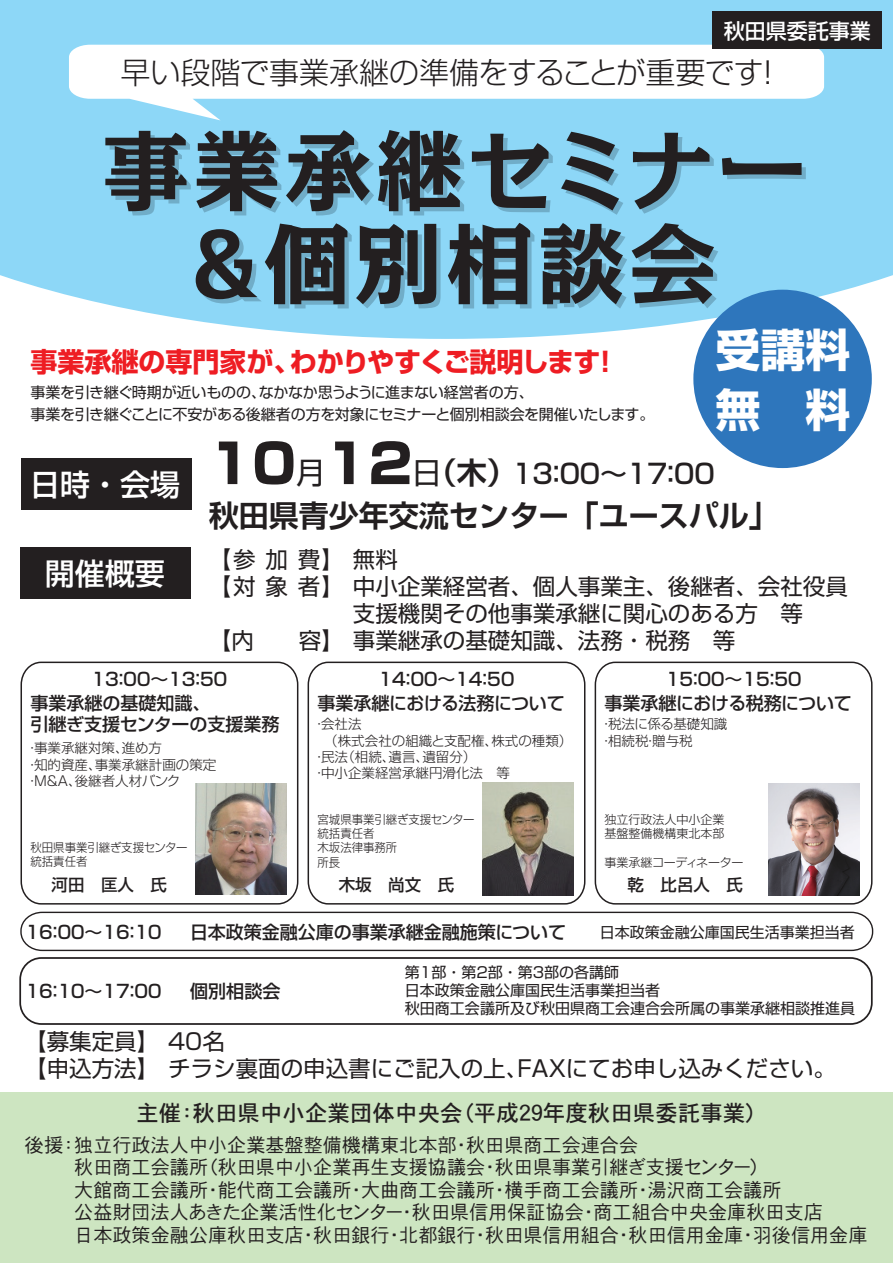
<style>
.page{position:relative;width:893px;height:1263px;background:#fff}
.page>*{position:absolute;margin:0;border:0;box-sizing:border-box;transform-origin:0 0}
.t1{font:700 87px/93px "Kakumin Pro";letter-spacing:.05em;color:#231f20;text-align:center}
.t2{font:800 54px "Shin Go Pro";color:#231f20}
.t3{font:700 45px/60px "Shin Go Pro";color:#fff}
.t4{font:300 30px "Shin Go Pro";letter-spacing:-.02em;color:#231f20}
.t5{font:700 30px "Shin Go Pro De";color:#231f20}
.t6{font:500 30px "Shin Go Pro";color:#fff}
.t7{font:30px "Shin Go Pro";color:#231f20}
.t8{font:700 27px "Shin Go Pro";letter-spacing:-.06em;color:#ee1d23}
.t9{font:500 27px "Shin Go Pro";letter-spacing:-.25em;color:#231f20}
.t10{font:700 27px "Shin Go Pro";color:#ee1d23}
.t11{font:22.5px/27px "Shin Go Pro";color:#231f20}
.t12{font:22.5px "DFHS Gothic Std W5";color:#231f20}
.t13{font:500 21px "Shin Go Pro";color:#fff}
.t14{font:19.5px "DFHS Gothic Std W3";color:#231f20}
.t15{font:500 18px/23.2px "Shin Go Pro";color:#231f20}
.t16{font:500 18px/23.2px "Shin Go Pro";letter-spacing:-.03em;color:#231f20}
.t17{font:500 16.5px "Shin Go Pro";color:#231f20}
.t18{font:15px/18px "Shin Go Pro";color:#231f20}
.t19{font:15px/22.5px "Shin Go Pro";letter-spacing:-.03em;color:#231f20}
.t20{font:15px "Shin Go Pro";letter-spacing:-.02em;color:#231f20}
.t21{font:300 13.5px/16.2px "Shin Go Pro";color:#231f20}
.t22{font:300 13.5px "Shin Go Pro";letter-spacing:-.02em;color:#231f20}
.t23{font:300 12px/14.4px "Shin Go Pro";color:#231f20;scale:.95 1}
.t24{font:300 12px/14.4px "Shin Go Pro";color:#231f20}
.t25{font:300 12px "Shin Go Pro";letter-spacing:-.03em;color:#231f20}
.s1{font-family:"Shin Go Pro";font-weight:400}
</style>
<div class="page">
<div style="left:0;top:0;width:893px;height:339px;background:#8dd7f7"></div>
<div style="left:0;top:1093px;width:893px;height:170px;background:#cde5c1"></div>
<svg style="left:69px;top:45px;width:755px;height:75px"></svg>
<div style="left:20px;top:547px;width:170px;height:51px;background:#231f20"></div>
<div style="left:693px;top:290px;width:179px;height:178px;background:#2e76bc;border-radius:50%"></div>
<div style="left:21px;top:459px;width:170px;height:51px;background:#231f20"></div>
<svg style="left:20px;top:661px;width:279px;height:244px"></svg>
<svg style="left:594px;top:661px;width:279px;height:244px"></svg>
<svg style="left:307px;top:661px;width:279px;height:244px"></svg>
<svg style="left:20px;top:911px;width:854px;height:41px"></svg>
<div style="left:19px;top:957px;width:854px;height:68px;border:2px solid #231f20;border-radius:21px"></div>
<div style="left:712px;top:12px;width:169px;height:37px;background:#231f20"></div>
<img style="left:196px;top:783px;width:90px;height:112px">
<img style="left:483px;top:783px;width:91px;height:112px">
<img style="left:769px;top:783px;width:91px;height:112px">
<p class="t13" style="left:724px;top:14px;width:148px">秋田県委託事業</p>
<h3 class="t4" style="left:120px;top:48px;width:645px">早い段階で事業承継の準備をすることが重要です</h3>
<h3 class="t4" style="left:753px;top:48px;width:31px">!</h3>
<h1 class="t1" style="left:102px;top:114px;width:705px">事業承継セミナー＆個別相談会</h1>
<h3 class="t10" style="left:31px;top:341px;width:272px">事業承継の専門家が、</h3>
<h3 class="t8" style="left:290px;top:341px;width:312px">わかりやすくご説明します</h3>
<h3 class="t10" style="left:592px;top:341px;width:28px">!</h3>
<p class="t20" style="left:259px;top:380px;width:277px">なかなか思うように進まない経営者の方、</p>
<p class="t19" style="left:31px;top:379px;width:625px">事業を引き継ぐ時期が近いものの、<br>事業を引き継ぐことに不安がある後継者の方を対象にセミナーと個別相談会を開催いたします。</p>
<h3 class="t3" style="left:715px;top:316px;width:136px">受講料無　料</h3>
<h3 class="t6" style="left:30px;top:460px;width:151px">日時・会場</h3>
<h3 class="t6" style="left:45px;top:549px;width:121px">開催概要</h3>
<h2 class="t2" style="left:204px;top:421px;width:215px">１０１２</h2>
<h3 class="t5" style="left:412px;top:448px;width:107px">（<span class="s1">日</span>木(</h3>
<h3 class="t7" style="left:296px;top:448px;width:31px">月</h3>
<h3 class="t9" style="left:509px;top:452px;width:211px">１３：００~１７：００</h3>
<h3 class="t5" style="left:209px;top:491px;width:571px">秋田県青少年交流センター「ユースパル「</h3>
<p class="t11" style="left:209px;top:543px;width:640px">【参加費【無料<br>【対象者【中小企業経営者、個人事業主、後継者、会社役員</p>
<p class="t11" style="left:209px;top:624px;width:528px">【内　　容【事業継承の基礎知識、法務・税務　等</p>
<p class="t11" style="left:353px;top:597px;width:451px">支援機関その他事業承継に関心のある方　等</p>
<p class="t15" style="left:31px;top:666px;width:201px;text-indent:61px">1 3：００~ 1 3：5０事業承継の基礎知識、</p>
<p class="t15" style="left:31px;top:711px;width:250px">引継ぎ支援センターの支援業務</p>
<p class="t21" style="left:122px;top:739px;width:42px">進め方</p>
<p class="t21" style="left:34px;top:739px;width:96px">事業承継対策、</p>
<p class="t21" style="left:26px;top:739px;width:15px">・</p>
<p class="t21" style="left:34px;top:755px;width:69px">知的資産、</p>
<p class="t21" style="left:95px;top:755px;width:123px">事業承継計画の策定</p>
<p class="t21" style="left:26px;top:755px;width:15px">・</p>
<p class="t21" style="left:56px;top:771px;width:126px">Ａ後継者人材バンク</p>
<p class="t21" style="left:68px;top:771px;width:15px">、</p>
<p class="t21" style="left:34px;top:771px;width:27px">Ｍ＆</p>
<p class="t21" style="left:26px;top:771px;width:15px">・</p>
<p class="t16" style="left:318px;top:666px;width:249px;text-indent:61px">1 4：００~ 1 4：5０<br>事業承継における法務について</p>
<p class="t21" style="left:321px;top:714px;width:42px">会社法</p>
<p class="t21" style="left:313px;top:714px;width:15px">・</p>
<p class="t21" style="left:422px;top:731px;width:77px;text-indent:-105px">　（株式会社の組織と支配権、遺留分(</p>
<p class="t21" style="left:491px;top:731px;width:82px">株式の種類(</p>
<p class="t21" style="left:341px;top:747px;width:55px">（相続、</p>
<p class="t21" style="left:389px;top:747px;width:42px">遺言、</p>
<p class="t21" style="left:321px;top:747px;width:28px">民法</p>
<p class="t21" style="left:321px;top:747px;width:191px;text-indent:-9px">・<br>中小企業経営承継円滑化法　等</p>
<p class="t21" style="left:313px;top:763px;width:15px">・</p>
<p class="t16" style="left:605px;top:666px;width:249px;text-indent:61px">1 5：００~ 1 5：5０<br>事業承継における税務について</p>
<p class="t22" style="left:608px;top:713px;width:121px">税法に係る基礎知識</p>
<p class="t21" style="left:608px;top:714px;width:86px;text-indent:-9px">・<br>相続税贈与税</p>
<p class="t21" style="left:600px;top:731px;width:15px">・</p>
<p class="t21" style="left:644px;top:731px;width:15px">・</p>
<p class="t23" style="left:31px;top:838px;width:167px">秋田県事業引継ぎ支援センター統括責任者</p>
<p class="t17" style="left:52px;top:871px;width:117px">河田　匡人　氏</p>
<p class="t23" style="left:318px;top:810px;width:167px">宮城県事業引継ぎ支援センター統括責任者<br>木坂法律事務所<br>所長</p>
<p class="t24" style="left:605px;top:810px;width:121px">独立行政法人中小企業基盤整備機構東北本部</p>
<p class="t25" style="left:605px;top:852px;width:140px">事業承継コーディネーター</p>
<p class="t17" style="left:627px;top:871px;width:117px">乾　比呂人　氏</p>
<p class="t17" style="left:339px;top:871px;width:117px">木坂　尚文　氏</p>
<p class="t15" style="left:26px;top:919px;width:140px">1 6：００～ 1 6：1 ０</p>
<p class="t15" style="left:26px;top:977px;width:140px">1 6：1 ０~ 1 7：0０</p>
<p class="t15" style="left:190px;top:919px;width:377px">日本政策金融公庫の事業承継金融施策について</p>
<p class="t18" style="left:600px;top:921px;width:256px">日本政策金融公庫国民生活事業担当者</p>
<p class="t15" style="left:190px;top:977px;width:92px">個別相談会</p>
<p class="t18" style="left:405px;top:962px;width:451px">第1部・第2部・第3部の各講師<br>日本政策金融公庫国民生活事業担当者<br>秋田商工会議所及び秋田県商工会連合会所属の事業承継相談推進員</p>
<p class="t11" style="left:24px;top:1025px;width:813px">【募集定員【 40名<br>【申込方法【チラシ裏面の申込書にご記入の上ＦＡＸにてお申し込みください。</p>
<p class="t11" style="left:506px;top:1052px;width:24px">、</p>
<p class="t12" style="left:193px;top:1101px;width:271px">秋田県中小企業団体中央会</p>
<p class="t12" style="left:452px;top:1101px;width:69px">（平成</p>
<p class="t12" style="left:543px;top:1101px;width:226px">年度秋田県委託事業(</p>
<p class="t12" style="left:136px;top:1101px;width:46px">主催</p>
<p class="t12" style="left:514px;top:1101px;width:36px">２９</p>
<p class="t12" style="left:176px;top:1101px;width:24px">：</p>
<p class="t14" style="left:74px;top:1134px;width:384px">独立行政法人中小企業基盤整備機構東北本部</p>
<p class="t14" style="left:466px;top:1134px;width:173px">秋田県商工会連合会</p>
<p class="t14" style="left:25px;top:1134px;width:40px">後援</p>
<p class="t14" style="left:59px;top:1134px;width:21px">：</p>
<p class="t14" style="left:452px;top:1134px;width:21px">・</p>
<p class="t14" style="left:74px;top:1157px;width:135px">秋田商工会議所</p>
<p class="t14" style="left:199px;top:1157px;width:288px">（秋田県中小企業再生支援協議会</p>
<p class="t14" style="left:495px;top:1157px;width:276px">秋田県事業引継ぎ支援センター(</p>
<p class="t14" style="left:480px;top:1157px;width:21px">・</p>
<p class="t14" style="left:74px;top:1179px;width:135px">大館商工会議所</p>
<p class="t14" style="left:218px;top:1179px;width:135px">能代商工会議所</p>
<p class="t14" style="left:361px;top:1179px;width:135px">大曲商工会議所</p>
<p class="t14" style="left:504px;top:1179px;width:135px">横手商工会議所</p>
<p class="t14" style="left:648px;top:1179px;width:135px">湯沢商工会議所</p>
<p class="t14" style="left:203px;top:1179px;width:21px">・</p>
<p class="t14" style="left:347px;top:1179px;width:21px">・</p>
<p class="t14" style="left:490px;top:1179px;width:21px">・</p>
<p class="t14" style="left:633px;top:1179px;width:21px">・</p>
<p class="t14" style="left:74px;top:1202px;width:511px">公益財団法人あきた企業活性化センター秋田県信用保証協会</p>
<p class="t14" style="left:593px;top:1202px;width:231px">商工組合中央金庫秋田支店</p>
<p class="t14" style="left:397px;top:1202px;width:21px">・</p>
<p class="t14" style="left:579px;top:1202px;width:21px">・</p>
<p class="t14" style="left:74px;top:1224px;width:231px">日本政策金融公庫秋田支店</p>
<p class="t14" style="left:485px;top:1224px;width:135px">秋田県信用組合</p>
<p class="t14" style="left:628px;top:1224px;width:116px">秋田信用金庫</p>
<p class="t14" style="left:753px;top:1224px;width:116px">羽後信用金庫</p>
<p class="t14" style="left:313px;top:1224px;width:78px">秋田銀行</p>
<p class="t14" style="left:399px;top:1224px;width:78px">北都銀行</p>
<p class="t14" style="left:299px;top:1224px;width:21px">・</p>
<p class="t14" style="left:385px;top:1224px;width:21px">・</p>
<p class="t14" style="left:471px;top:1224px;width:21px">・</p>
<p class="t14" style="left:614px;top:1224px;width:21px">・</p>
<p class="t14" style="left:738px;top:1224px;width:21px">・</p>
</div>
